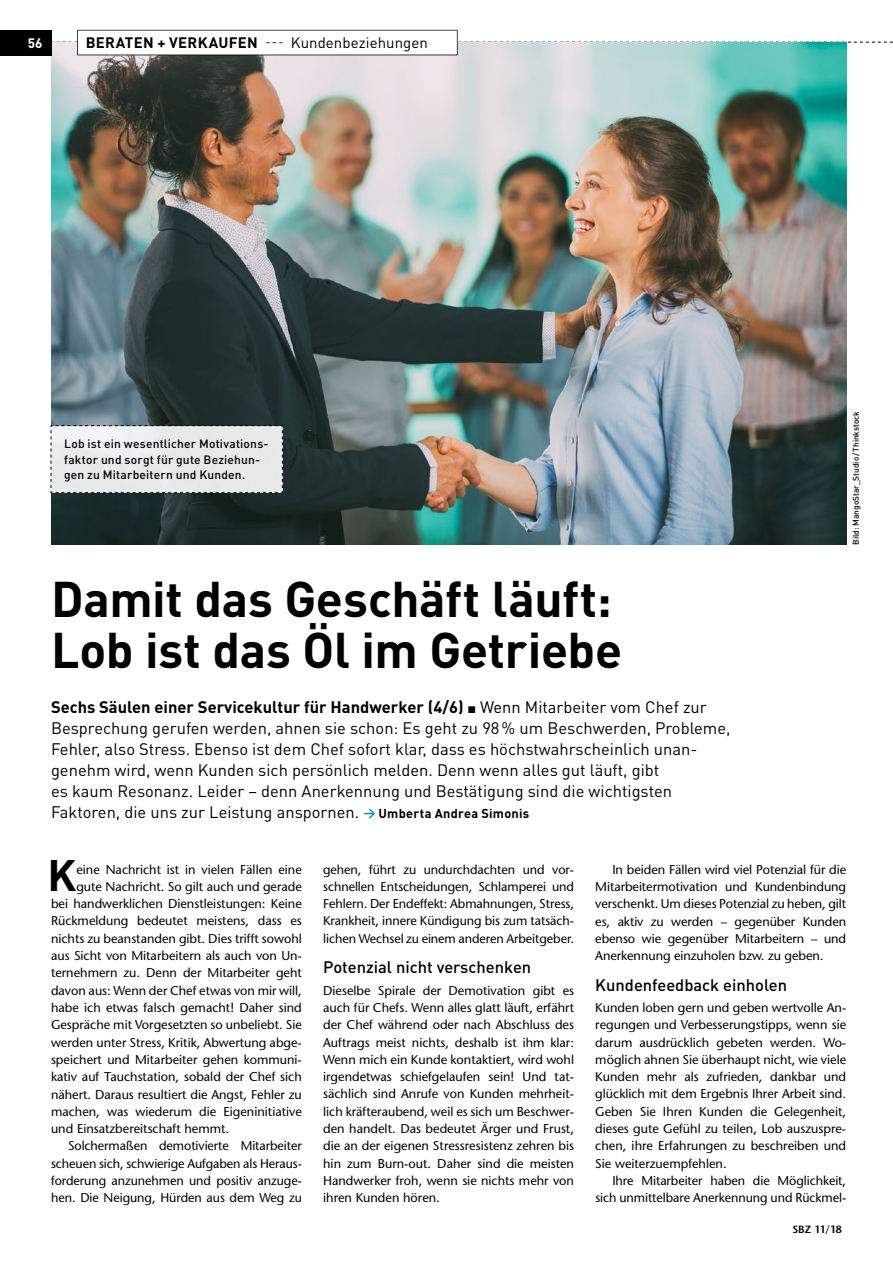
<style>
.page{position:relative;width:893px;height:1263px;background:#fff}
.page>*{position:absolute;margin:0;border:0;box-sizing:border-box;transform-origin:0 0}
.t1{font:700 49.5px/51px "DIN Pro";letter-spacing:-.005em;color:#000}
.t2{font:700 43.5px "DIN Pro";color:#000}
.t3{font:16.5px/21px "DIN Pro";color:#000}
.t4{font:500 16.5px "DIN Pro";color:#000}
.t5{font:700 15px "DIN Pro";letter-spacing:.015em;color:#000}
.t6{font:700 13.5px "DIN Pro";color:#fff}
.t7{font:500 12.75px/17.2px "Stone Sans Std";color:#000;text-align:justify}
.t8{font:500 12px/15.8px "DIN Pro";letter-spacing:.015em;color:#000}
.t9{font:600 10.5px "Stone Sans Std";color:#000}
.t10{font:500 8.25px "DIN Pro";color:#000}
.s1{font-weight:400;font-size:12px}
.s2{font-weight:400}
.s3{font-weight:700}
.s4{font-weight:700;font-size:12px;color:#0090d6}
.s5{font-weight:700;font-size:12.75px}
</style>
<div class="page">
<svg style="left:51px;top:42px;width:842px;height:1px"></svg>
<img style="left:51px;top:43px;width:795px;height:502px">
<svg style="left:50px;top:425px;width:233px;height:68px;background:#e3e5e5"></svg>
<svg style="left:77px;top:30px;width:381px;height:25px"></svg>
<div style="left:78px;top:31px;width:379px;height:24px;background:#fff"></div>
<div style="left:0;top:30px;width:51px;height:25px;background:#000"></div>
<p class="t6" style="left:28px;top:34px;width:16px">56</p>
<p class="t5" style="left:86px;top:33px;width:344px">BERATEN + VERKAUFEN <span class="s1">---</span> <span class="s2">Kundenbeziehungen</span></p>
<p class="t8" style="left:64px;top:435px;width:206px">Lob ist ein wesentlicher Motivations&shy;faktor und sorgt für gute Beziehun&shy;gen zu Mitarbeitern und Kunden.</p>
<h1 class="t1" style="left:51px;top:572px;width:573px">Damit das Geschäft läuft:<br>Lob ist das Öl im Getriebe</h1>
<p class="t3" style="left:51px;top:696px;width:681px"><span class="s3">Sechs Säulen einer Servicekultur für Handwerker (4/6)</span> ▪ Wenn Mitarbeiter vom Chef zur Besprechung gerufen werden, ahnen sie schon: Es geht zu 98% um Beschwerden, Probleme, Fehler, also Stress. Ebenso ist dem Chef sofort klar, dass es höchstwahrscheinlich unan&shy;genehm wird, wenn Kunden sich persönlich melden. Denn wenn alles gut läuft, gibt<br>es kaum Resonanz. Leider – denn Anerkennung und Bestätigung sind die wichtigsten Faktoren, die uns zur Leistung anspornen. <span class="s4">→</span> <span class="s5">Umberta Andrea Simonis</span></p>
<p class="t10" style="left:850px;top:545px;width:135px;rotate:-90deg">Bild: MangoStar_Studio/Thinkstock</p>
<h2 class="t2" style="left:47px;top:845px;width:30px">K</h2>
<p class="t7" style="left:76px;top:860px;width:227px">eine Nachricht ist in vielen Fällen eine</p>
<p class="t7" style="left:76px;top:878px;width:227px">gute Nachricht. So gilt auch und gerade</p>
<p class="t7" style="left:51px;top:895px;width:252px">bei handwerklichen Dienstleistungen: Keine</p>
<p class="t7" style="left:51px;top:912px;width:252px">Rückmeldung bedeutet meistens, dass es</p>
<p class="t7" style="left:51px;top:930px;width:252px">nichts zu beanstanden gibt. Dies trifft sowohl</p>
<p class="t7" style="left:51px;top:947px;width:252px">aus Sicht von Mitarbeitern als auch von Un-</p>
<p class="t7" style="left:51px;top:964px;width:252px">ternehmern zu. Denn der Mitarbeiter geht</p>
<p class="t7" style="left:51px;top:982px;width:252px">davon aus: Wenn der Chef etwas von mir will,</p>
<p class="t7" style="left:51px;top:999px;width:252px">habe ich etwas falsch gemacht! Daher sind</p>
<p class="t7" style="left:51px;top:1016px;width:252px">Gespräche mit Vorgesetzten so unbeliebt. Sie</p>
<p class="t7" style="left:51px;top:1033px;width:252px">werden unter Stress, Kritik, Abwertung abge-</p>
<p class="t7" style="left:51px;top:1051px;width:252px">speichert und Mitarbeiter gehen kommuni-</p>
<p class="t7" style="left:51px;top:1068px;width:252px">kativ auf Tauchstation, sobald der Chef sich</p>
<p class="t7" style="left:51px;top:1085px;width:252px">nähert. Daraus resultiert die Angst, Fehler zu</p>
<p class="t7" style="left:51px;top:1103px;width:252px">machen, was wiederum die Eigeninitiative</p>
<p class="t7" style="left:51px;top:1120px;width:180px">und Einsatzbereitschaft hemmt.</p>
<p class="t7" style="left:68px;top:1137px;width:235px">Solchermaßen demotivierte Mitarbeiter</p>
<p class="t7" style="left:51px;top:1154px;width:252px">scheuen sich, schwierige Aufgaben als Heraus-</p>
<p class="t7" style="left:51px;top:1172px;width:252px">forderung anzunehmen und positiv anzuge-</p>
<p class="t7" style="left:51px;top:1189px;width:252px">hen. Die Neigung, Hürden aus dem Weg zu</p>
<p class="t7" style="left:323px;top:860px;width:252px">gehen, führt zu undurchdachten und vor&shy;schnellen Entscheidungen, Schlamperei und Fehlern. Der Endeffekt: Abmahnungen, Stress, Krankheit, innere Kündigung bis zum tatsäch&shy;lichen Wechsel zu einem anderen Arbeitgeber.</p>
<p class="t4" style="left:323px;top:956px;width:210px">Potenzial nicht verschenken</p>
<p class="t7" style="left:323px;top:981px;width:252px">Dieselbe Spirale der Demotivation gibt es auch für Chefs. Wenn alles glatt läuft, erfährt der Chef während oder nach Abschluss des Auftrags meist nichts, deshalb ist ihm klar:<br>Wenn mich ein Kunde kontaktiert, wird wohl irgendetwas schiefgelaufen sein! Und tat&shy;sächlich sind Anrufe von Kunden mehrheit&shy;lich kräfteraubend, weil es sich um Beschwer&shy;den handelt. Das bedeutet Ärger und Frust, die an der eigenen Stressresistenz zehren bis hin zum Burn-out. Daher sind die meisten Handwerker froh, wenn sie nichts mehr von ihren Kunden hören.</p>
<p class="t7" style="left:595px;top:860px;width:252px;text-indent:17px">In beiden Fällen wird viel Potenzial für die Mitarbeitermotivation und Kundenbindung verschenkt. Um dieses Potenzial zu heben, gilt es, aktiv zu werden – gegenüber Kunden ebenso wie gegenüber Mitarbeitern – und Anerkennung einzuholen bzw. zu geben.</p>
<p class="t4" style="left:595px;top:973px;width:193px">Kundenfeedback einholen</p>
<p class="t7" style="left:595px;top:999px;width:252px">Kunden loben gern und geben wertvolle An&shy;regungen und Verbesserungstipps, wenn sie darum ausdrücklich gebeten werden. Wo&shy;möglich ahnen Sie überhaupt nicht, wie viele Kunden mehr als zufrieden, dankbar und glücklich mit dem Ergebnis Ihrer Arbeit sind.<br>Geben Sie Ihren Kunden die Gelegenheit, dieses gute Gefühl zu teilen, Lob auszuspre&shy;chen, ihre Erfahrungen zu beschreiben und Sie weiterzuempfehlen.</p>
<p class="t7" style="left:595px;top:1172px;width:252px;text-align:right">Ihre Mitarbeiter haben die Möglichkeit, sich unmittelbare Anerkennung und Rückmel-</p>
<p class="t9" style="left:792px;top:1223px;width:51px">SBZ 11/18</p>
</div>
